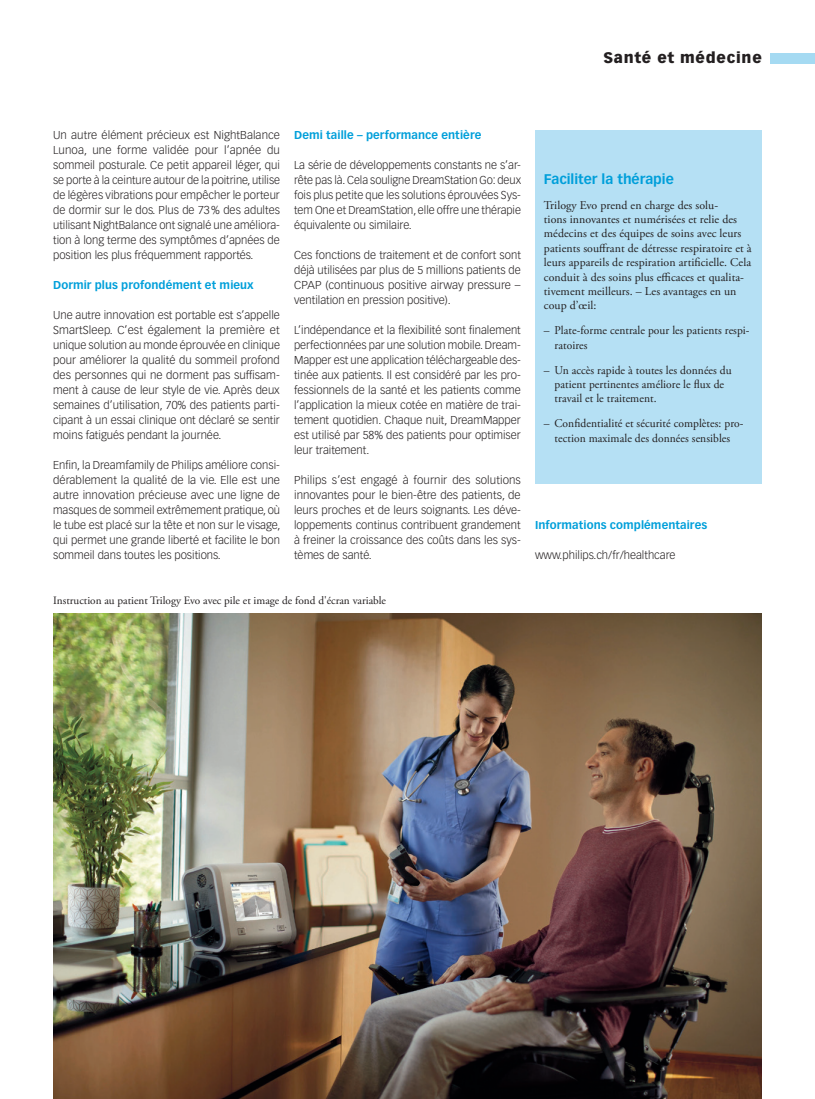
<style>
.page{position:relative;width:815px;height:1099px;background:#fff}
.page>*{position:absolute;margin:0;border:0;box-sizing:border-box;transform-origin:0 0}
.t1{font:900 15px "Vectora LT Std";letter-spacing:.05em;color:#231f20}
.Kastentitel{font:700 13.75px "Vectora LT Std";color:#009fda}
.Kastentext{font:11.88px/14.4px "Adobe Garamond Pro";letter-spacing:.005em;color:#231f20}
.Lauftext{font:300 11.25px/15px "Vectora LT Std";color:#231f20;text-align:justify}
.ZT_GM{font:700 11.25px "Vectora LT Std";letter-spacing:.005em;color:#009fda}
.Legende{font:11.25px "Adobe Garamond Pro";color:#231f20}
</style>
<div class="page">
<div style="left:770px;top:53px;width:45px;height:10px;background:#a5daf2"></div>
<div style="left:535px;top:130px;width:227px;height:354px;background:#b5e0f4"></div>
<img style="left:53px;top:613px;width:709px;height:485px">
<h1 class="t1" style="left:603px;top:49px;width:160px">Santé et médecine</h1>
<p class="Lauftext" style="left:53px;top:128px;width:228px">Un autre élément précieux est NightBalance Lunoa, une forme validée pour l’apnée du sommeil posturale. Ce petit appareil léger, qui se porte à la ceinture autour de la poitrine, utilise de légères vibrations pour empêcher le porteur de dormir sur le dos. Plus de 73% des adultes utilisant NightBalance ont signalé une améliora&shy;tion à long terme des symptômes d’apnées de position les plus fréquemment rapportés.</p>
<p class="ZT_GM" style="left:53px;top:278px;width:202px">Dormir plus profondément et mieux</p>
<p class="Lauftext" style="left:53px;top:308px;width:228px">Une autre innovation est portable est s’appelle SmartSleep. C’est également la première et unique solution au monde éprouvée en clinique pour améliorer la qualité du sommeil profond des personnes qui ne dorment pas suffisam&shy;ment à cause de leur style de vie. Après deux semaines d’utilisation, 70% des patients parti&shy;cipant à un essai clinique ont déclaré se sentir moins fatigués pendant la journée.</p>
<p class="Lauftext" style="left:53px;top:458px;width:229px">Enfin, la Dreamfamily de Philips améliore consi&shy;dérablement la qualité de la vie. Elle est une autre innovation précieuse avec une ligne de masques de sommeil extrêmement pratique, où le tube est placé sur la tête et non sur le visage, qui permet une grande liberté et facilite le bon sommeil dans toutes les positions.</p>
<p class="ZT_GM" style="left:294px;top:128px;width:189px">Demi taille – performance entière</p>
<p class="Lauftext" style="left:294px;top:158px;width:228px">La série de développements constants ne s’ar&shy;rête pas là. Cela souligne DreamStation Go: deux fois plus petite que les solutions éprouvées Sys&shy;tem One et DreamStation, elle offre une thérapie équivalente ou similaire.</p>
<p class="Lauftext" style="left:294px;top:248px;width:228px">Ces fonctions de traitement et de confort sont déjà utilisées par plus de 5 millions patients de CPAP (continuous positive airway pressure – ventilation en pression positive).</p>
<p class="Lauftext" style="left:294px;top:323px;width:228px">L’indépendance et la flexibilité sont finalement perfectionnées par une solution mobile. Dream-Mapper est une application téléchargeable des&shy;tinée aux patients. Il est considéré par les pro&shy;fessionnels de la santé et les patients comme l’application la mieux cotée en matière de trai&shy;tement quotidien. Chaque nuit, DreamMapper est utilisé par 58% des patients pour optimiser leur traitement.</p>
<p class="Lauftext" style="left:294px;top:473px;width:228px">Philips s’est engagé à fournir des solutions innovantes pour le bien-être des patients, de leurs proches et de leurs soignants. Les déve&shy;loppements continus contribuent grandement à freiner la croissance des coûts dans les sys&shy;tèmes de santé.</p>
<p class="Legende" style="left:53px;top:594px;width:334px">Instruction au patient Trilogy Evo avec pile et image de fond d'écran variable</p>
<p class="Kastentitel" style="left:544px;top:170px;width:131px">Faciliter la thérapie</p>
<p class="Kastentext" style="left:544px;top:198px;width:209px">Trilogy Evo prend en charge des solu-<br>tions innovantes et numérisées et relie des médecins et des équipes de soins avec leurs patients souffrant de détresse respiratoire et à leurs appareils de respiration artificielle. Cela conduit à des soins plus efficaces et qualita&shy;tivement meilleurs. – Les avantages en un coup d’œil:</p>
<p class="Kastentext" style="left:555px;top:324px;width:197px;text-indent:-11px">– Plate-forme centrale pour les patients respi&shy;ratoires</p>
<p class="Kastentext" style="left:555px;top:363px;width:179px;text-indent:-11px">– Un accès rapide à toutes les données du patient pertinentes améliore le flux de travail et le traitement.</p>
<p class="Kastentext" style="left:544px;top:417px;width:201px;text-align:center">– Confidentialité et sécurité complètes: pro&shy;tection maximale des données sensibles</p>
<p class="ZT_GM" style="left:535px;top:518px;width:174px">Informations complémentaires</p>
<p class="Lauftext" style="left:535px;top:548px;width:142px">www.philips.ch/fr/healthcare</p>
</div>
